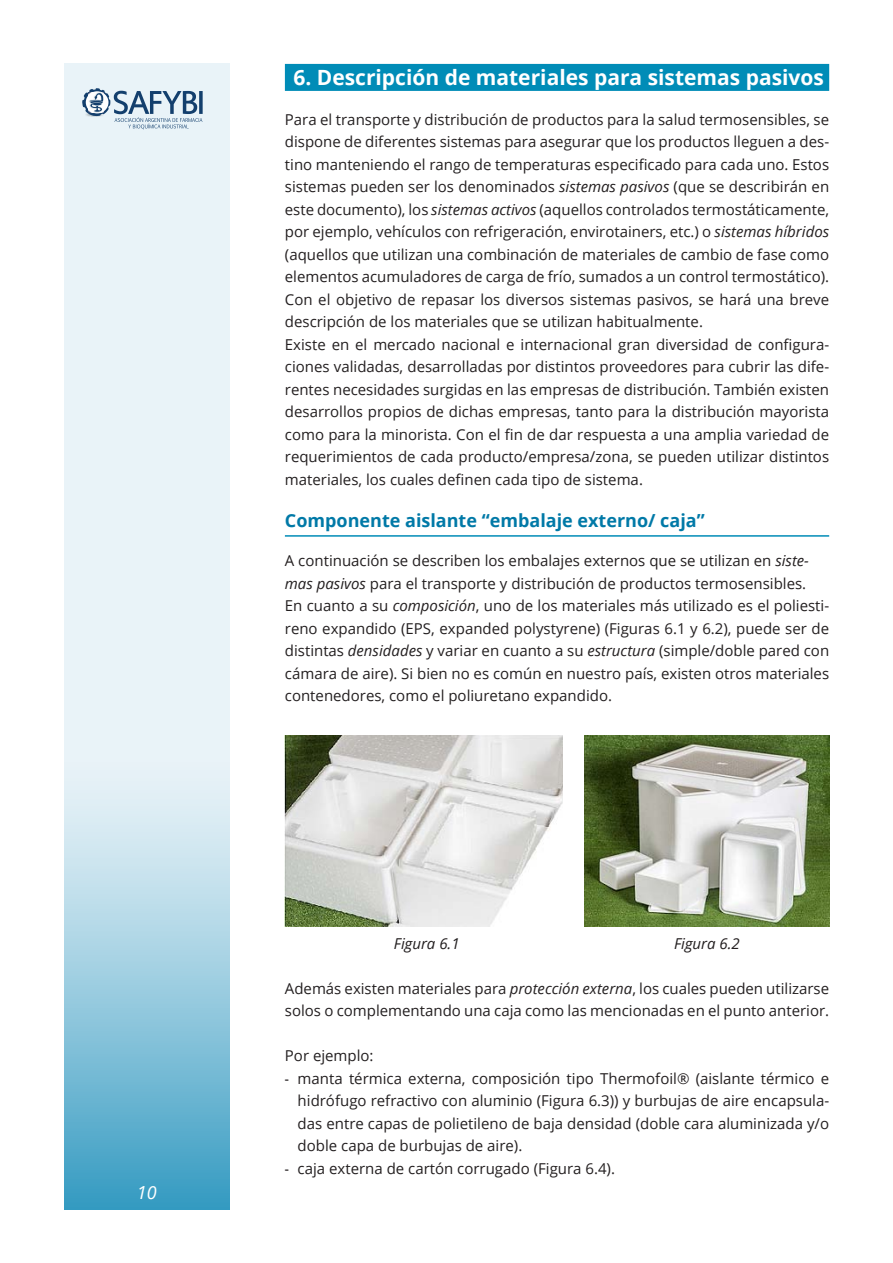
<style>
.page{position:relative;width:893px;height:1263px;background:#fff}
.page>*{position:absolute;margin:0;border:0;box-sizing:border-box;transform-origin:0 0}
.t1{font:700 21px "Open Sans";color:#fff}
.t2{font:700 18px "Open Sans";color:#0079a7}
.t3{font:italic 18px "Open Sans";color:#fff}
.t4{font:15px/22.5px "Open Sans";color:#231f20}
.t5{font:italic 15px "Open Sans";color:#231f20}
.s1{font-style:italic}
.s2{font-family:"Arial Narrow"}
</style>
<div class="page">
<div style="left:64px;top:64px;width:166px;height:1146px;background:#e9f3f8"></div>
<svg style="left:82px;top:88px;width:121px;height:41px"></svg>
<div style="left:64px;top:761px;width:166px;height:449px;background:linear-gradient(to bottom,#f5f9fb,#3b9ec3)"></div>
<div style="left:285px;top:64px;width:544px;height:27px;background:#008cb7"></div>
<hr style="left:285px;top:535px;width:544px;height:2px;background:#008cb7">
<img style="left:285px;top:736px;width:277px;height:190px">
<img style="left:585px;top:736px;width:244px;height:190px">
<p class="t3" style="left:137px;top:1180px;width:21px">10</p>
<h1 class="t1" style="left:293px;top:63px;width:532px">6. Descripción de materiales para sistemas pasivos</h1>
<p class="t4" style="left:285px;top:108px;width:546px">Para el transporte y distribución de productos para la salud termosensibles, se dispone de diferentes sistemas para asegurar que los productos lleguen a des&shy;tino manteniendo el rango de temperaturas especificado para cada uno. Estos sistemas pueden ser los denominados <span class="s1">sistemas pasivos</span> (que se describirán en este documento), los <span class="s1">sistemas activos</span> (aquellos controlados termostáticamente, por ejemplo, vehículos con refrigeración, envirotainers, etc.) o <span class="s1">sistemas híbridos </span>(aquellos que utilizan una combinación de materiales de cambio de fase como elementos acumuladores de carga de frío, sumados a un control termostático).<br>Con el objetivo de repasar los diversos sistemas pasivos, se hará una breve descripción de los materiales que se utilizan habitualmente.<br>Existe en el mercado nacional e internacional gran diversidad de configura&shy;ciones validadas, desarrolladas por distintos proveedores para cubrir las dife&shy;rentes necesidades surgidas en las empresas de distribución. También existen desarrollos propios de dichas empresas, tanto para la distribución mayorista como para la minorista. Con el fin de dar respuesta a una amplia variedad de requerimientos de cada producto/empresa/zona, se pueden utilizar distintos materiales, los cuales definen cada tipo de sistema.</p>
<p class="t2" style="left:285px;top:507px;width:421px">Componente aislante “embalaje externo/ caja”</p>
<p class="t4" style="left:285px;top:549px;width:546px">A continuación se describen los embalajes externos que se utilizan en <span class="s1">siste&shy;mas pasivos</span> para el transporte y distribución de productos termosensibles.<br>En cuanto a su <span class="s1">composición</span>, uno de los materiales más utilizado es el poliesti&shy;reno expandido (EPS, expanded polystyrene) (Figuras 6.1 y 6.2), puede ser de distintas <span class="s1">densidades</span> y variar en cuanto a su <span class="s1">estructura</span> (simple/doble pared con cámara de aire). Si bien no es común en nuestro país, existen otros materiales contenedores, como el poliuretano expandido.</p>
<p class="t5" style="left:394px;top:933px;width:67px">Figura 6.1</p>
<p class="t5" style="left:674px;top:933px;width:67px">Figura 6.2</p>
<p class="t4" style="left:285px;top:977px;width:546px">Además existen materiales para <span class="s1">protección externa</span>, los cuales pueden utilizarse solos o complementando una caja como las mencionadas en el punto anterior.</p>
<p class="t4" style="left:285px;top:1044px;width:90px">Por ejemplo:</p>
<p class="t4" style="left:298px;top:1067px;width:533px;text-align:justify;text-indent:-13px"><span class="s2">-</span> manta térmica externa, composición tipo Thermofoil® (aislante térmico e hidrófugo refractivo con aluminio (Figura 6.3)) y burbujas de aire encapsula&shy;das entre capas de polietileno de baja densidad (doble cara aluminizada y/o doble capa de burbujas de aire).</p>
<p class="t4" style="left:285px;top:1157px;width:332px"><span class="s2">-</span> caja externa de cartón corrugado (Figura 6.4).</p>
</div>
